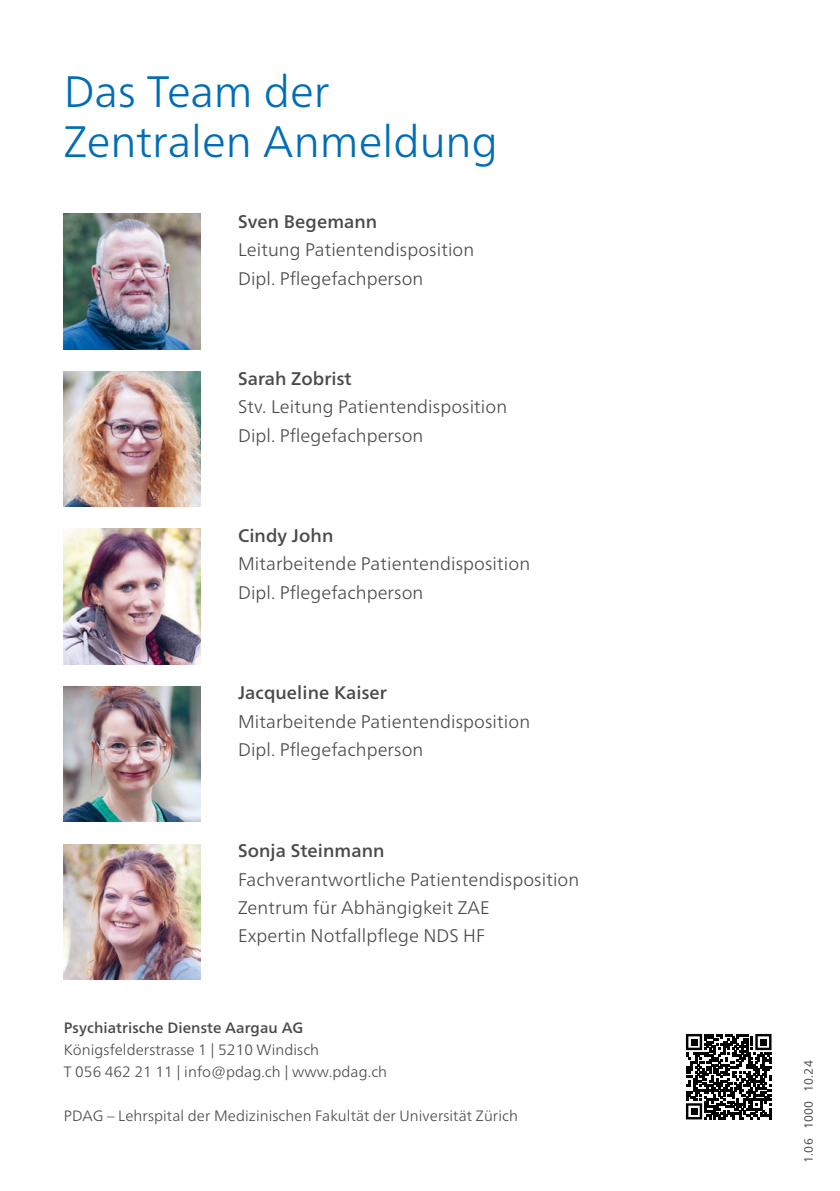
<style>
.page{position:relative;width:840px;height:1191px;background:#fff}
.page>*{position:absolute;margin:0;border:0;box-sizing:border-box;transform-origin:0 0}
.t1{font:300 44px/50px "Frutiger Neue LT Pro";color:#006db7}
.t2{font:300 18.2px/28.4px "Frutiger Neue LT Pro";letter-spacing:.005em;color:#4a4a49}
.t3{font:500 18.2px "Frutiger Neue LT Pro";letter-spacing:.005em;color:#4a4a49}
.t4{font:300 15px/22px "Frutiger Neue LT Pro";letter-spacing:.005em;color:#4a4a49}
.t5{font:500 15px "Frutiger Neue LT Pro";letter-spacing:.005em;color:#4a4a49}
.t6{font:12px "Frutiger Neue LT Pro";letter-spacing:.015em;color:#4a4a49}
</style>
<div class="page">
<svg style="left:685px;top:1034px;width:86px;height:85px"></svg>
<div style="left:690px;top:1038px;width:7px;height:7px;background:#000"></div>
<div style="left:759px;top:1038px;width:7px;height:7px;background:#000"></div>
<div style="left:690px;top:1107px;width:7px;height:7px;background:#000"></div>
<img style="left:64px;top:214px;width:136px;height:135px">
<img style="left:64px;top:371px;width:136px;height:136px">
<img style="left:64px;top:686px;width:136px;height:136px">
<img style="left:64px;top:844px;width:136px;height:135px">
<img style="left:64px;top:529px;width:136px;height:135px">
<h1 class="t1" style="left:64px;top:67px;width:435px">Das Team der<br>Zentralen Anmeldung</h1>
<p class="t3" style="left:238px;top:211px;width:141px">Sven Begemann</p>
<p class="t2" style="left:238px;top:235px;width:238px">Leitung Patientendisposition<br>Dipl. Pflegefachperson</p>
<p class="t3" style="left:238px;top:368px;width:115px">Sarah Zobrist</p>
<p class="t2" style="left:238px;top:392px;width:270px">Stv. Leitung Patientendisposition<br>Dipl. Pflegefachperson</p>
<p class="t3" style="left:238px;top:525px;width:97px">Cindy John</p>
<p class="t2" style="left:238px;top:550px;width:293px">Mitarbeitende Patientendisposition<br>Dipl. Pflegefachperson</p>
<p class="t3" style="left:238px;top:682px;width:150px">Jacqueline Kaiser</p>
<p class="t2" style="left:238px;top:707px;width:293px">Mitarbeitende Patientendisposition<br>Dipl. Pflegefachperson</p>
<p class="t3" style="left:238px;top:840px;width:148px">Sonja Steinmann</p>
<p class="t2" style="left:238px;top:865px;width:342px">Fachverantwortliche Patientendisposition<br>Zentrum für Abhängigkeit ZAE<br>Expertin Notfallpflege NDS HF</p>
<p class="t5" style="left:64px;top:1019px;width:241px">Psychiatrische Dienste Aargau AG</p>
<p class="t4" style="left:64px;top:1038px;width:324px">Königsfelderstrasse 1 | 5210 Windisch<br>T 056 462 21 11 | info@pdag.ch | www.pdag.ch</p>
<p class="t4" style="left:64px;top:1104px;width:455px">PDAG – Lehrspital der Medizinischen Fakultät der Universität Zürich</p>
<p class="t6" style="left:800px;top:1162px;width:104px;rotate:-90deg">1.06 1000 10.24</p>
</div>
